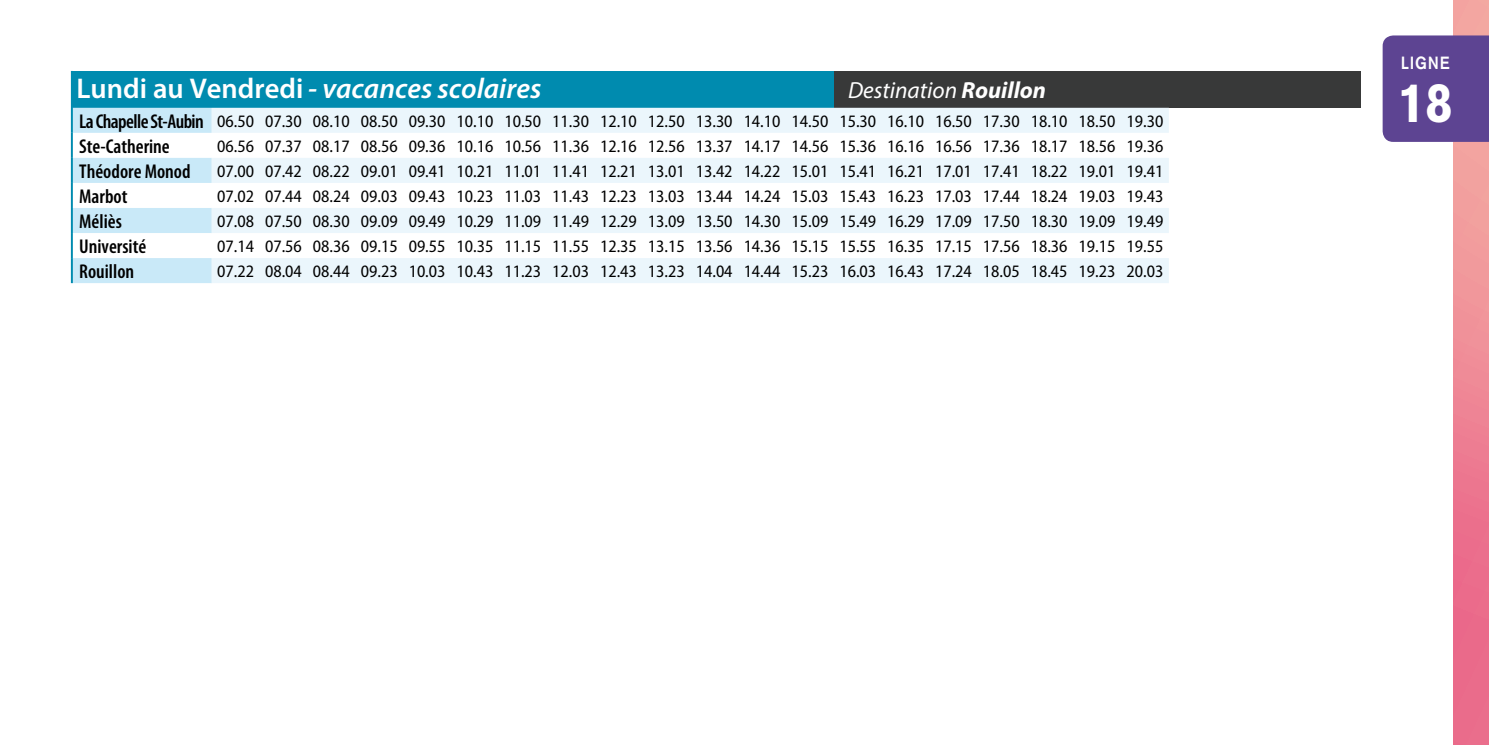
<style>
.page{position:relative;width:1489px;height:745px;background:#fff}
.page>*{position:absolute;margin:0;border:0;box-sizing:border-box;transform-origin:0 0}
.t1{font:700 55px "Akzidenz Grotesk BE";color:#fff;scale:.9 1}
.t2{font:italic 600 28.5px "Myriad Pro";color:#fff}
.t3{font:italic 23.25px "Myriad Pro";color:#fff}
.t4{font:600 condensed 20px "Myriad Pro";color:#000}
.t5{font:semi-condensed 17.5px "Myriad Pro";color:#000}
.t6{font:500 17.5px "Akzidenz Grotesk BE";letter-spacing:.05em;color:#fff;scale:.9 1}
.s1{font-style:normal}
.s2{font-weight:700}
.s3{font-weight:600;font-stretch:condensed;font-size:20px}
</style>
<div class="page">
<svg style="left:1453px;top:0;width:35px;height:744px;background:#ee8393"></svg>
<div style="left:72px;top:71px;width:761px;height:37px;background:#008baf"></div>
<div style="left:833px;top:71px;width:527px;height:37px;background:#383939"></div>
<svg style="left:73px;top:108px;width:139px;height:175px"></svg>
<svg style="left:212px;top:108px;width:956px;height:175px;fill:#ebf6fc"></svg>
<hr style="left:71px;top:71px;width:2px;height:37px;background:#008baf">
<hr style="left:71px;top:108px;width:2px;height:25px;background:#008baf">
<hr style="left:71px;top:133px;width:2px;height:25px;background:#008baf">
<hr style="left:71px;top:158px;width:2px;height:25px;background:#008baf">
<hr style="left:71px;top:183px;width:2px;height:25px;background:#008baf">
<hr style="left:71px;top:208px;width:2px;height:25px;background:#008baf">
<hr style="left:71px;top:233px;width:2px;height:25px;background:#008baf">
<hr style="left:71px;top:258px;width:2px;height:25px;background:#008baf">
<div style="left:1382px;top:35px;width:106px;height:107px;background:#5d4492"></div>
<h2 class="t2" style="left:76px;top:71px;width:466px"><span class="s1">Lundi au Vendredi</span> - vacances scolaires</h2>
<h3 class="t3" style="left:848px;top:76px;width:199px">Destination <span class="s2">Rouillon</span></h3>
<p class="t5" style="left:79px;top:111px;width:1085px"><span class="s3">La Chapelle St-Aubin</span> 06.50 07.30 08.10 08.50 09.30 10.10 10.50 11.30 12.10 12.50 13.30 14.10 14.50 15.30 16.10 16.50 17.30 18.10 18.50 19.30</p>
<p class="t4" style="left:79px;top:135px;width:92px">Ste-Catherine</p>
<p class="t5" style="left:217px;top:136px;width:947px">06.56 07.37 08.17 08.56 09.36 10.16 10.56 11.36 12.16 12.56 13.37 14.17 14.56 15.36 16.16 16.56 17.36 18.17 18.56 19.36</p>
<p class="t4" style="left:79px;top:160px;width:113px">Théodore Monod</p>
<p class="t5" style="left:217px;top:161px;width:947px">07.00 07.42 08.22 09.01 09.41 10.21 11.01 11.41 12.21 13.01 13.42 14.22 15.01 15.41 16.21 17.01 17.41 18.22 19.01 19.41</p>
<p class="t4" style="left:79px;top:185px;width:50px">Marbot</p>
<p class="t5" style="left:217px;top:186px;width:947px">07.02 07.44 08.24 09.03 09.43 10.23 11.03 11.43 12.23 13.03 13.44 14.24 15.03 15.43 16.23 17.03 17.44 18.24 19.03 19.43</p>
<p class="t4" style="left:79px;top:210px;width:44px">Méliès</p>
<p class="t5" style="left:217px;top:211px;width:947px">07.08 07.50 08.30 09.09 09.49 10.29 11.09 11.49 12.29 13.09 13.50 14.30 15.09 15.49 16.29 17.09 17.50 18.30 19.09 19.49</p>
<p class="t4" style="left:79px;top:235px;width:69px">Université</p>
<p class="t5" style="left:217px;top:236px;width:947px">07.14 07.56 08.36 09.15 09.55 10.35 11.15 11.55 12.35 13.15 13.56 14.36 15.15 15.55 16.35 17.15 17.56 18.36 19.15 19.55</p>
<p class="t4" style="left:79px;top:260px;width:56px">Rouillon</p>
<p class="t5" style="left:217px;top:262px;width:947px">07.22 08.04 08.44 09.23 10.03 10.43 11.23 12.03 12.43 13.23 14.04 14.44 15.23 16.03 16.43 17.24 18.05 18.45 19.23 20.03</p>
<p class="t6" style="left:1400px;top:52px;width:56px">LIGNE</p>
<h1 class="t1" style="left:1397px;top:70px;width:63px">18</h1>
</div>
